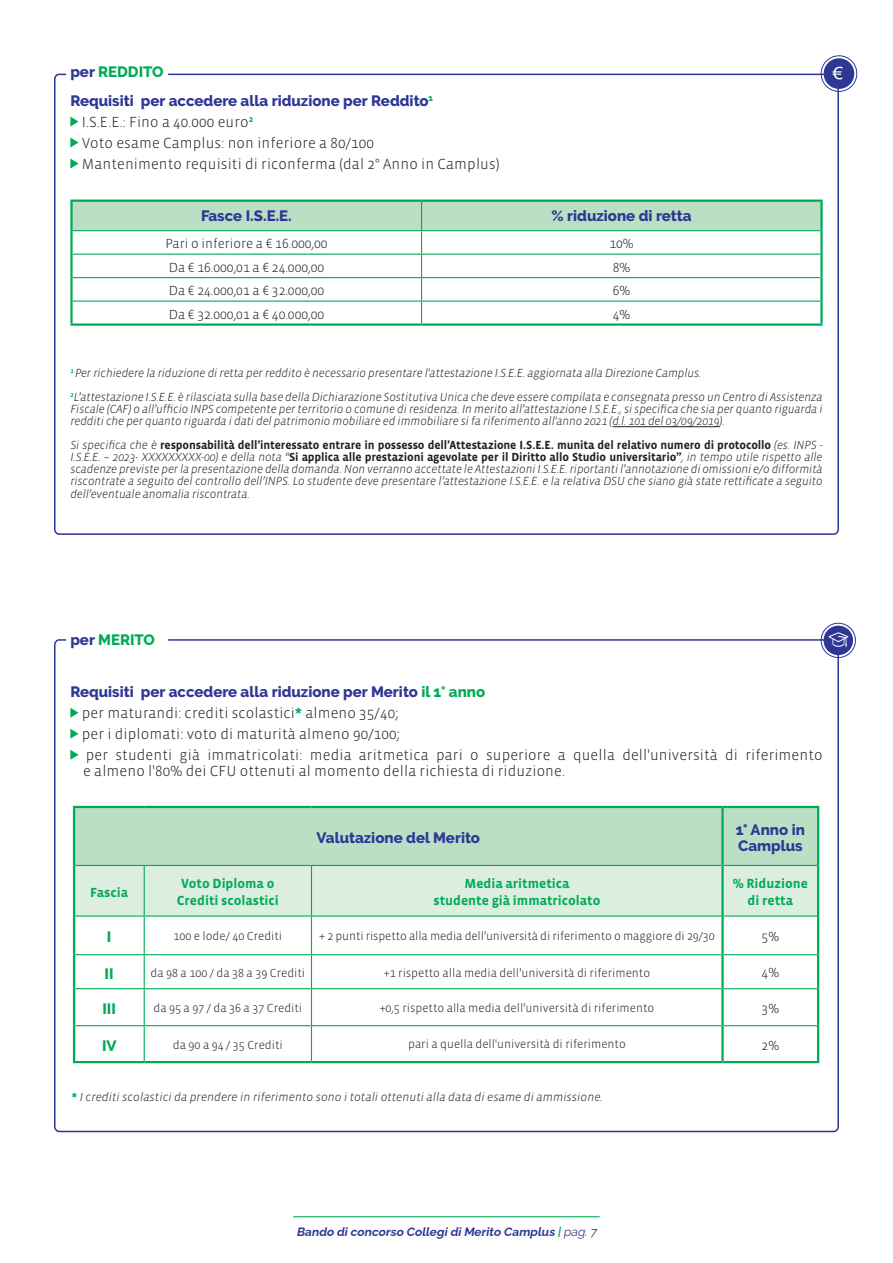
<style>
.page{position:relative;width:893px;height:1263px;background:#fff}
.page>*{position:absolute;margin:0;border:0;box-sizing:border-box;transform-origin:0 0}
.t1{font:300 15px/16.2px "Vista Sans OT";letter-spacing:.01em;color:#231f20}
.t2{font:800 15px/16.2px "Raleway";color:#2f3795}
.t3{font:800 15px "Raleway";color:#00ab57}
.t4{font:300 13.5px "Vista Sans OT";color:#231f20}
.t5{font:700 13.5px/16.2px "Vista Sans OT";color:#00ab57;text-align:center}
.t6{font:italic 300 12px/12.3px "Vista Sans OT";letter-spacing:-.01em;color:#231f20;text-align:justify}
.t7{font:300 12px "Vista Sans OT";color:#231f20}
.t8{font:italic 700 12px "Raleway";color:#2f3795}
.s1{color:#2f3795}
.s2{font-weight:700;font-style:normal}
.s3{color:#00ab57}
.s4{font-weight:700;color:#00ab57}
.s5{font-weight:700;font-style:normal;color:#00ab57}
.s6{font-family:"Vista Sans OT";color:#00ab57}
.s7{font-weight:400}
</style>
<div class="page">
<hr style="left:293px;top:1216px;width:307px;height:1px;background:#00ab57">
<hr style="left:612px;top:426px;width:108px;height:1px;background:#231f20">
<svg style="left:70px;top:117px;width:8px;height:10px"></svg>
<svg style="left:70px;top:138px;width:8px;height:10px"></svg>
<svg style="left:70px;top:159px;width:8px;height:10px"></svg>
<svg style="left:73px;top:202px;width:747px;height:121px"></svg>
<hr style="left:70px;top:200px;width:352px;height:2px;background:#00ab57">
<hr style="left:70px;top:202px;width:3px;height:29px;background:#00ab57">
<hr style="left:422px;top:200px;width:401px;height:2px;background:#00ab57">
<hr style="left:820px;top:202px;width:3px;height:29px;background:#00ab57">
<hr style="left:70px;top:231px;width:3px;height:23px;background:#00ab57">
<hr style="left:820px;top:231px;width:3px;height:23px;background:#00ab57">
<hr style="left:70px;top:254px;width:3px;height:24px;background:#00ab57">
<hr style="left:820px;top:254px;width:3px;height:24px;background:#00ab57">
<hr style="left:70px;top:278px;width:3px;height:23px;background:#00ab57">
<hr style="left:820px;top:278px;width:3px;height:23px;background:#00ab57">
<hr style="left:70px;top:301px;width:3px;height:22px;background:#00ab57">
<hr style="left:820px;top:301px;width:3px;height:22px;background:#00ab57">
<hr style="left:70px;top:323px;width:352px;height:3px;background:#00ab57">
<hr style="left:422px;top:323px;width:401px;height:3px;background:#00ab57">
<div style="left:54px;top:74px;width:785px;height:461px;border:2px solid #2f3795;border-radius:5px"></div>
<div style="left:824px;top:58px;width:30px;height:31px;background:#2f3795;border-radius:50%"></div>
<div style="left:821px;top:55px;width:36px;height:37px;border:1px solid #2f3795;border-radius:50%"></div>
<div style="left:826px;top:60px;width:26px;height:27px;border:1px solid #2f3795;border-radius:50%"></div>
<svg style="left:832px;top:66px;width:11px;height:13px"></svg>
<svg style="left:54px;top:638px;width:786px;height:495px"></svg>
<div style="left:823px;top:626px;width:30px;height:29px;background:#2f3795;border-radius:50%"></div>
<div style="left:821px;top:623px;width:35px;height:35px;border:1px solid #2f3795;border-radius:50%"></div>
<div style="left:825px;top:627px;width:26px;height:26px;border:1px solid #2f3795;border-radius:50%"></div>
<svg style="left:828px;top:632px;width:20px;height:16px"></svg>
<p class="t3" style="left:70px;top:63px;width:95px"><span class="s1">per</span> REDDITO</p>
<p class="t2" style="left:70px;top:92px;width:364px">Requisiti per accedere alla riduzione per Reddito<sup>1</sup></p>
<p class="t1" style="left:82px;top:114px;width:173px">I.S.E.E.: Fino a 40.000 euro<sup>2</sup></p>
<p class="t1" style="left:82px;top:135px;width:294px">Voto esame Camplus: non inferiore a 80/100</p>
<p class="t1" style="left:82px;top:156px;width:419px">Mantenimento requisiti di riconferma (dal 2° Anno in Camplus)</p>
<p class="t2" style="left:201px;top:207px;width:92px">Fasce I.S.E.E.</p>
<p class="t2" style="left:551px;top:207px;width:142px">% riduzione di retta</p>
<p class="t4" style="left:165px;top:237px;width:164px">Pari o inferiore a € 16.000,00</p>
<p class="t4" style="left:609px;top:237px;width:26px">10%</p>
<p class="t4" style="left:169px;top:260px;width:157px">Da € 16.000,01 a € 24.000,00</p>
<p class="t4" style="left:613px;top:260px;width:19px">8%</p>
<p class="t4" style="left:169px;top:284px;width:157px">Da € 24.000,01 a € 32.000,00</p>
<p class="t4" style="left:613px;top:284px;width:19px">6%</p>
<p class="t4" style="left:169px;top:307px;width:157px">Da € 32.000,01 a € 40.000,00</p>
<p class="t4" style="left:613px;top:307px;width:19px">4%</p>
<p class="t6" style="left:70px;top:367px;width:633px"><sup>1</sup> Per richiedere la riduzione di retta per reddito è necessario presentare l'attestazione I.S.E.E. aggiornata alla Direzione Camplus.</p>
<p class="t6" style="left:70px;top:391px;width:754px"><sup>2</sup>L’attestazione I.S.E.E. è rilasciata sulla base della Dichiarazione Sostitutiva Unica che deve essere compilata e consegnata presso un Centro di Assistenza Fiscale (CAF) o all’ufficio INPS competente per territorio o comune di residenza. In merito all’attestazione I.S.E.E., si specifica che sia per quanto riguarda i redditi che per quanto riguarda i dati del patrimonio mobiliare ed immobiliare si fa riferimento all'anno 2021 (d.l. 101 del 03/09/2019).</p>
<p class="t6" style="left:70px;top:439px;width:754px">Si specifica che è <span class="s2">responsabilità dell’interessato entrare in possesso dell’Attestazione I.S.E.E. munita del relativo numero di protocollo</span> (es. INPS - I.S.E.E. – 2023- XXXXXXXXX-00) e della nota “<span class="s2">Si applica alle prestazioni agevolate per il Diritto allo Studio universitario”</span>, in tempo utile rispetto alle scadenze previste per la presentazione della domanda. Non verranno accettate le Attestazioni I.S.E.E. riportanti l’annotazione di omissioni e/o difformità riscontrate a seguito del controllo dell’INPS. Lo studente deve presentare l’attestazione I.S.E.E. e la relativa DSU che siano già state rettificate a seguito dell’eventuale anomalia riscontrata.</p>
<p class="t3" style="left:70px;top:631px;width:86px"><span class="s1">per</span> MERITO</p>
<p class="t2" style="left:70px;top:683px;width:416px">Requisiti per accedere alla riduzione per Merito <span class="s3">il 1° anno</span></p>
<p class="t1" style="left:82px;top:705px;width:318px">per maturandi: crediti scolastici<span class="s4">*</span> almeno 35/40;</p>
<p class="t1" style="left:82px;top:726px;width:319px">per i diplomati: voto di maturità almeno 90/100;</p>
<p class="t1" style="left:83px;top:747px;width:741px">per studenti già immatricolati: media aritmetica pari o superiore a quella dell'università di riferimento e almeno l'80% dei CFU ottenuti al momento della richiesta di riduzione.</p>
<p class="t5" style="left:90px;top:884px;width:39px">Fascia</p>
<p class="t5" style="left:181px;top:876px;width:95px">Voto Diploma o</p>
<p class="t5" style="left:177px;top:892px;width:104px">Crediti scolastici</p>
<p class="t2" style="left:316px;top:830px;width:165px">Valutazione del Merito</p>
<p class="t2" style="left:736px;top:822px;width:71px">1° Anno in<br>Camplus</p>
<p class="t5" style="left:465px;top:876px;width:106px">Media aritmetica</p>
<p class="t5" style="left:433px;top:892px;width:169px">studente già immatricolato</p>
<p class="t5" style="left:733px;top:876px;width:77px">% Riduzione di retta</p>
<p class="t3" style="left:107px;top:929px;width:6px">I</p>
<p class="t7" style="left:173px;top:930px;width:110px">100 e lode/ 40 Crediti</p>
<p class="t7" style="left:319px;top:930px;width:397px">+ 2 punti rispetto alla media dell’università di riferimento o maggiore di 29/30</p>
<p class="t4" style="left:762px;top:930px;width:19px">5%</p>
<p class="t3" style="left:105px;top:965px;width:10px">II</p>
<p class="t7" style="left:150px;top:966px;width:156px">da 98 a 100 / da 38 a 39 Crediti</p>
<p class="t7" style="left:384px;top:966px;width:268px">+1 rispetto alla media dell’università di riferimento</p>
<p class="t4" style="left:762px;top:966px;width:19px">4%</p>
<p class="t3" style="left:102px;top:1000px;width:15px">III</p>
<p class="t7" style="left:153px;top:1002px;width:150px">da 95 a 97 / da 36 a 37 Crediti</p>
<p class="t7" style="left:380px;top:1002px;width:276px">+0,5 rispetto alla media dell’università di riferimento</p>
<p class="t4" style="left:762px;top:1001px;width:19px">3%</p>
<p class="t3" style="left:102px;top:1037px;width:16px">IV</p>
<p class="t7" style="left:173px;top:1039px;width:111px">da 90 a 94 / 35 Crediti</p>
<p class="t7" style="left:408px;top:1037px;width:219px">pari a quella dell'università di riferimento</p>
<p class="t4" style="left:762px;top:1038px;width:19px">2%</p>
<p class="t6" style="left:72px;top:1091px;width:533px"><span class="s5">*</span> I crediti scolastici da prendere in riferimento sono i totali ottenuti alla data di esame di ammissione.</p>
<p class="t8" style="left:296px;top:1222px;width:304px">Bando diconcorso CollegidiMerito Camplus <span class="s6">|</span> <span class="s7">pag.7</span></p>
</div>
